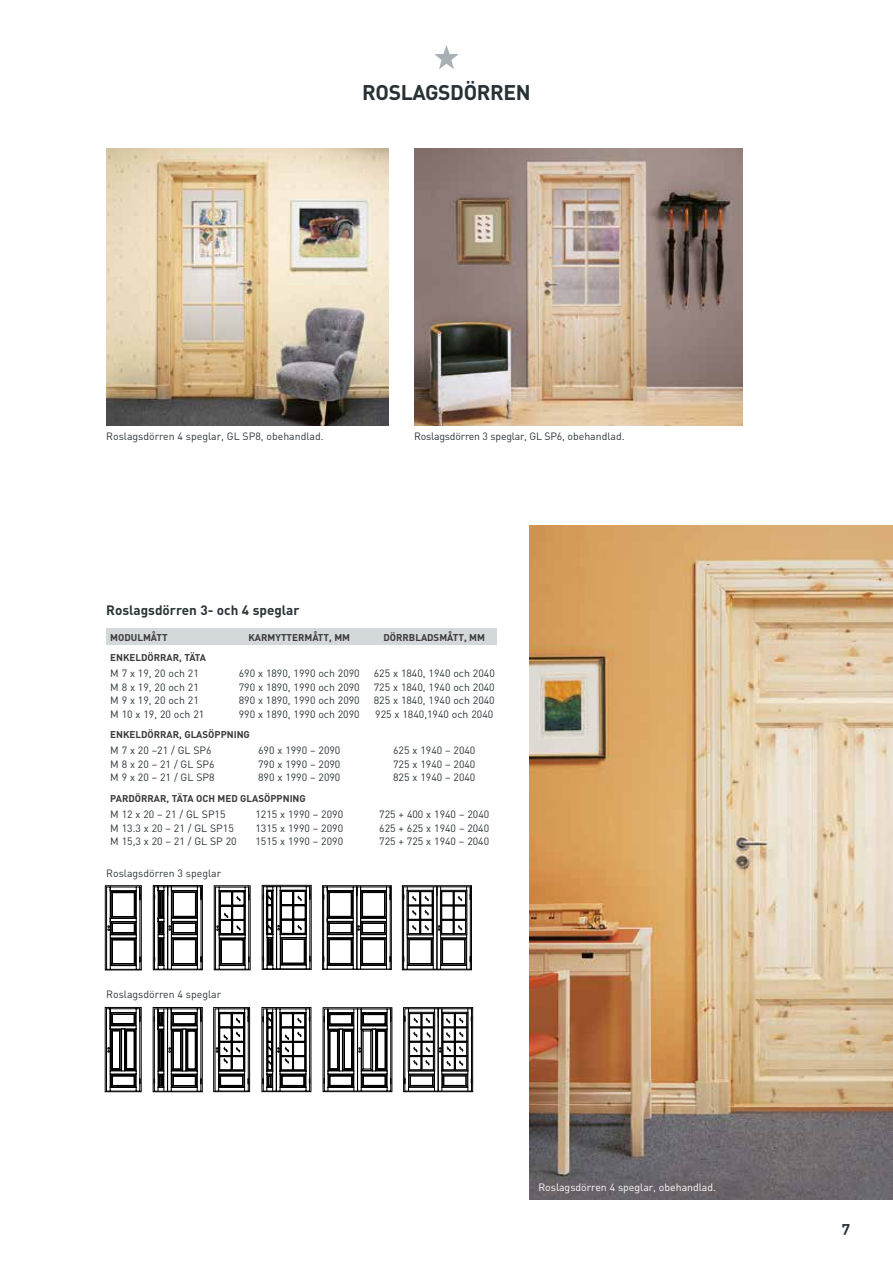
<style>
.page{position:relative;width:893px;height:1263px;background:#fff}
.page>*{position:absolute;margin:0;border:0;box-sizing:border-box;transform-origin:0 0}
.t1{font:700 21px "DIN";letter-spacing:-.02em;color:#283135}
.t2{font:15px "DIN Bold Alternate";color:#283135}
.t3{font:700 13.5px "DIN";color:#2c3437}
.t4{font:10.5px "DIN";color:#2c3437}
.t5{font:10.5px "DIN";letter-spacing:-.02em;color:#2c3437}
.t6{font:10.5px "DIN";color:#fff}
.t7{font:700 9.75px "DIN";color:#3a3a39}
</style>
<div class="page">
<img style="left:530px;top:526px;width:363px;height:673px">
<img style="left:414px;top:149px;width:328px;height:276px">
<img style="left:106px;top:149px;width:283px;height:276px">
<div style="left:105px;top:885px;width:36px;height:85px;border:1px solid #070605"></div>
<svg style="left:106px;top:887px;width:35px;height:83px"></svg>
<svg style="left:215px;top:887px;width:35px;height:83px"></svg>
<svg style="left:262px;top:885px;width:49px;height:85px"></svg>
<svg style="left:434px;top:45px;width:25px;height:24px"></svg>
<div style="left:106px;top:628px;width:391px;height:17px;background:#d3d8db"></div>
<svg style="left:153px;top:885px;width:50px;height:85px"></svg>
<div style="left:105px;top:1007px;width:36px;height:85px;border:1px solid #070605"></div>
<svg style="left:106px;top:1008px;width:35px;height:84px"></svg>
<div style="left:214px;top:1007px;width:36px;height:85px;border:1px solid #070605"></div>
<svg style="left:215px;top:1009px;width:34px;height:83px"></svg>
<svg style="left:262px;top:1007px;width:49px;height:85px"></svg>
<svg style="left:153px;top:1007px;width:49px;height:85px"></svg>
<div style="left:402px;top:885px;width:70px;height:85px;border:1px solid #000"></div>
<svg style="left:403px;top:887px;width:68px;height:83px"></svg>
<svg style="left:322px;top:885px;width:69px;height:85px"></svg>
<svg style="left:323px;top:1007px;width:69px;height:85px"></svg>
<div style="left:403px;top:1007px;width:70px;height:85px;border:1px solid #000"></div>
<svg style="left:404px;top:1009px;width:68px;height:83px"></svg>
<h1 class="t1" style="left:362px;top:79px;width:170px">ROSLAGSDÖRREN</h1>
<p class="t4" style="left:106px;top:430px;width:219px">Roslagsdörren 4 speglar, GL SP8, obehandlad.</p>
<p class="t5" style="left:414px;top:430px;width:212px">Roslagsdörren 3 speglar, GL SP6, obehandlad.</p>
<p class="t3" style="left:106px;top:601px;width:195px">Roslagsdörren 3- och 4 speglar</p>
<p class="t7" style="left:110px;top:631px;width:59px">MODULMÅTT</p>
<p class="t7" style="left:248px;top:631px;width:103px">KARMYTTERMÅTT, MM</p>
<p class="t7" style="left:383px;top:631px;width:103px">DÖRRBLADSMÅTT, MM</p>
<p class="t7" style="left:110px;top:651px;width:97px">ENKELDÖRRAR, TÄTA</p>
<p class="t4" style="left:110px;top:667px;width:90px">M 7 x 19, 20 och 21</p>
<p class="t4" style="left:239px;top:667px;width:122px">690 x 1890, 1990 och 2090</p>
<p class="t4" style="left:374px;top:667px;width:122px">625 x 1840, 1940 och 2040</p>
<p class="t4" style="left:110px;top:680px;width:90px">M 8 x 19, 20 och 21</p>
<p class="t4" style="left:239px;top:680px;width:122px">790 x 1890, 1990 och 2090</p>
<p class="t4" style="left:374px;top:680px;width:122px">725 x 1840, 1940 och 2040</p>
<p class="t4" style="left:110px;top:694px;width:90px">M 9 x 19, 20 och 21</p>
<p class="t4" style="left:239px;top:694px;width:122px">890 x 1890, 1990 och 2090</p>
<p class="t4" style="left:374px;top:694px;width:122px">825 x 1840, 1940 och 2040</p>
<p class="t4" style="left:110px;top:707px;width:96px">M 10 x 19, 20 och 21</p>
<p class="t4" style="left:239px;top:707px;width:122px">990 x 1890, 1990 och 2090</p>
<p class="t4" style="left:375px;top:707px;width:120px">925 x 1840,1940 och 2040</p>
<p class="t7" style="left:110px;top:728px;width:141px">ENKELDÖRRAR, GLASÖPPNING</p>
<p class="t4" style="left:110px;top:744px;width:103px">M 7 x 20 –21 / GL SP6</p>
<p class="t4" style="left:258px;top:744px;width:84px">690 x 1990 – 2090</p>
<p class="t4" style="left:393px;top:744px;width:84px">625 x 1940 – 2040</p>
<p class="t4" style="left:110px;top:758px;width:106px">M 8 x 20 – 21 / GL SP6</p>
<p class="t4" style="left:258px;top:758px;width:84px">790 x 1990 – 2090</p>
<p class="t4" style="left:393px;top:758px;width:84px">725 x 1940 – 2040</p>
<p class="t4" style="left:110px;top:771px;width:106px">M 9 x 20 – 21 / GL SP8</p>
<p class="t4" style="left:258px;top:771px;width:84px">890 x 1990 – 2090</p>
<p class="t4" style="left:393px;top:771px;width:84px">825 x 1940 – 2040</p>
<p class="t7" style="left:110px;top:792px;width:197px">PARDÖRRAR, TÄTA OCH MED GLASÖPPNING</p>
<p class="t4" style="left:110px;top:808px;width:117px">M 12 x 20 – 21 / GL SP15</p>
<p class="t4" style="left:255px;top:808px;width:89px">1215 x 1990 – 2090</p>
<p class="t4" style="left:379px;top:808px;width:111px">725 + 400 x 1940 – 2040</p>
<p class="t4" style="left:110px;top:821px;width:125px">M 13.3 x 20 – 21 / GL SP15</p>
<p class="t4" style="left:255px;top:821px;width:89px">1315 x 1990 – 2090</p>
<p class="t4" style="left:379px;top:821px;width:111px">625 + 625 x 1940 – 2040</p>
<p class="t4" style="left:110px;top:835px;width:128px">M 15,3 x 20 – 21 / GL SP 20</p>
<p class="t4" style="left:255px;top:835px;width:89px">1515 x 1990 – 2090</p>
<p class="t4" style="left:379px;top:835px;width:111px">725 + 725 x 1940 – 2040</p>
<p class="t4" style="left:106px;top:867px;width:116px">Roslagsdörren 3 speglar</p>
<p class="t4" style="left:106px;top:987px;width:116px">Roslagsdörren 4 speglar</p>
<p class="t6" style="left:538px;top:1180px;width:179px">Roslagsdörren 4 speglar, obehandlad.</p>
<h2 class="t2" style="left:842px;top:1218px;width:10px">7</h2>
</div>
